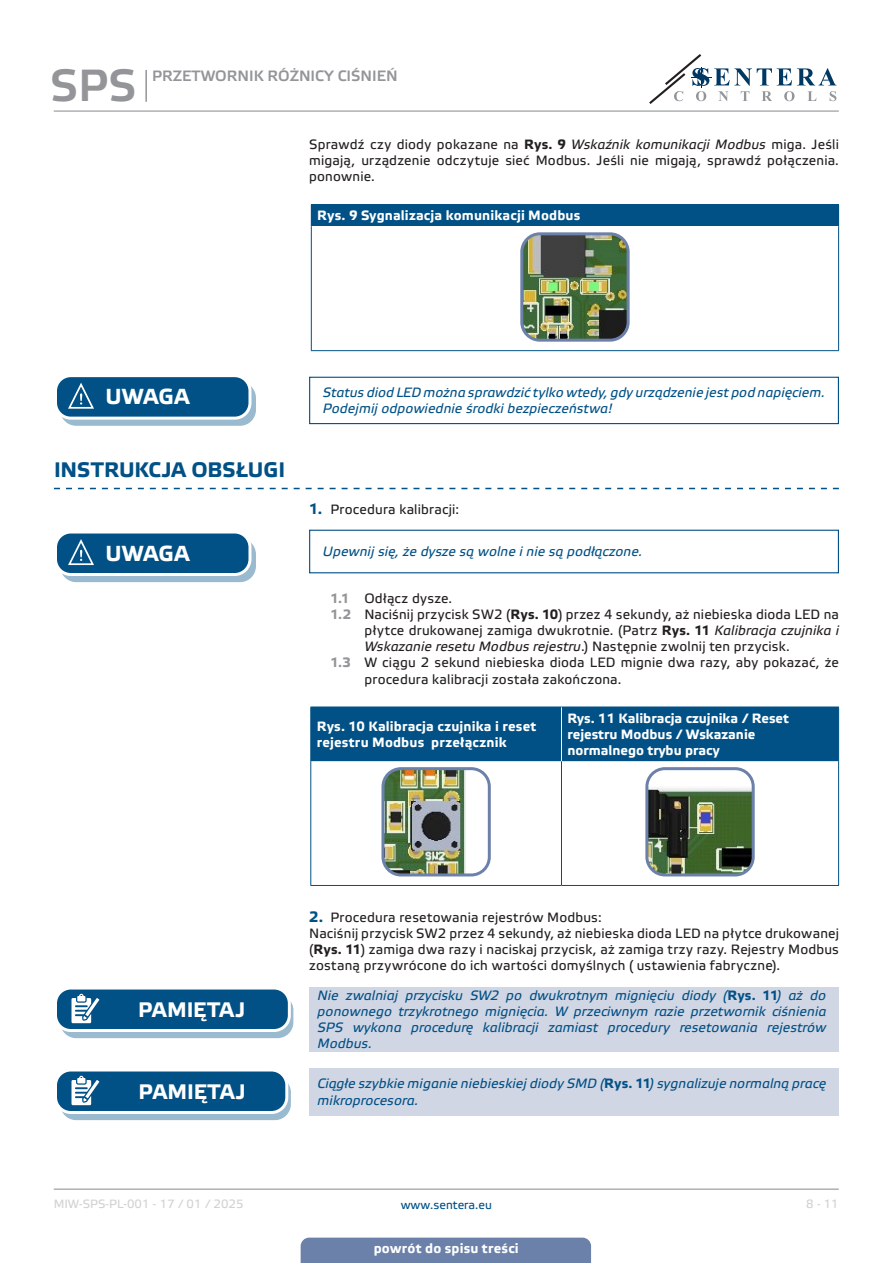
<style>
.page{position:relative;width:893px;height:1263px;background:#fff}
.page>*{position:absolute;margin:0;border:0;box-sizing:border-box;transform-origin:0 0}
.t1{font:45px "Etelka Medium Pro";color:#939598}
.t2{font:700 21.75px "Etelka Text Pro";letter-spacing:.005em;color:#fff}
.t3{font:700 21px "Etelka Text Pro";letter-spacing:-.005em;color:#015186}
.t4{font:700 21px "Etelka Text Pro";letter-spacing:-.01em;color:#fff}
.t5{font:15px "Etelka Medium Pro";color:#939598}
.body{font:13.5px/16.2px "Etelka Text Pro";letter-spacing:.015em;color:#231f20;text-align:justify}
.attention{font:italic 13.5px/16.2px "Etelka Text Pro";letter-spacing:.01em;color:#015186}
.table_text{font:700 13.5px/16.2px "Etelka Text Pro";letter-spacing:.01em;color:#fff}
.t6{font:12px "Etelka Text Pro";color:#d1d2d4}
.t7{font:12px "Etelka Text Pro";color:#015186}
.s1{font-weight:700}
.s2{font-style:italic}
.s3{font-weight:700;font-size:15px;color:#015186}
.s4{font-weight:700;color:#939598}
.s5{font-weight:700;font-style:normal}
</style>
<div class="page">
<hr style="left:54px;top:111px;width:785px;height:1px;background:#939598">
<hr style="left:54px;top:1188px;width:785px;height:2px;background:#939598">
<svg style="left:649px;top:54px;width:187px;height:50px"></svg>
<div style="left:301px;top:1237px;width:290px;height:26px;background:#6c81aa"></div>
<hr style="left:145px;top:70px;width:2px;height:32px;background:#939598">
<div style="left:311px;top:205px;width:528px;height:21px;background:#015186"></div>
<hr style="left:311px;top:204px;width:528px;height:1px;background:#015186">
<hr style="left:311px;top:226px;width:1px;height:124px;background:#015186">
<hr style="left:838px;top:226px;width:1px;height:124px;background:#015186">
<hr style="left:311px;top:350px;width:528px;height:1px;background:#015186">
<img style="left:524px;top:236px;width:102px;height:102px">
<div style="left:520px;top:232px;width:110px;height:110px;border:3px solid #6c81aa;border-radius:18px"></div>
<div style="left:309px;top:377px;width:530px;height:47px;border:1px solid #015186"></div>
<div style="left:61px;top:383px;width:194px;height:42px;background:#9abacf;border-radius:15px"></div>
<div style="left:60px;top:382px;width:196px;height:44px;border:1px solid #015186;border-radius:15px"></div>
<div style="left:56px;top:376px;width:194px;height:42px;background:#015186;border-radius:15px"></div>
<div style="left:54px;top:374px;width:197px;height:46px;border:3px solid #fff;border-radius:15px"></div>
<svg style="left:67px;top:383px;width:38px;height:36px"></svg>
<svg style="left:54px;top:488px;width:785px;height:1px"></svg>
<div style="left:61px;top:539px;width:194px;height:42px;background:#9abacf;border-radius:15px"></div>
<div style="left:60px;top:538px;width:196px;height:44px;border:1px solid #015186;border-radius:15px"></div>
<div style="left:56px;top:532px;width:194px;height:42px;background:#015186;border-radius:15px"></div>
<div style="left:54px;top:530px;width:197px;height:46px;border:3px solid #fff;border-radius:15px"></div>
<svg style="left:67px;top:539px;width:38px;height:36px"></svg>
<div style="left:309px;top:530px;width:530px;height:43px;border:1px solid #015186"></div>
<div style="left:311px;top:708px;width:527px;height:53px;background:#015186"></div>
<hr style="left:310px;top:707px;width:251px;height:1px;background:#015186">
<hr style="left:310px;top:707px;width:1px;height:54px;background:#015186">
<hr style="left:561px;top:707px;width:278px;height:1px;background:#015186">
<hr style="left:838px;top:707px;width:1px;height:54px;background:#015186">
<hr style="left:310px;top:761px;width:1px;height:124px;background:#015186">
<hr style="left:561px;top:761px;width:1px;height:124px;background:#015186">
<hr style="left:838px;top:761px;width:1px;height:124px;background:#015186">
<hr style="left:310px;top:885px;width:251px;height:1px;background:#015186">
<hr style="left:561px;top:885px;width:278px;height:1px;background:#015186">
<hr style="left:561px;top:707px;width:1px;height:54px;background:#fff">
<img style="left:385px;top:771px;width:81px;height:104px">
<div style="left:381px;top:767px;width:110px;height:109px;border:3px solid #6c81aa;border-radius:18px"></div>
<img style="left:649px;top:787px;width:102px;height:88px">
<div style="left:645px;top:767px;width:110px;height:109px;border:3px solid #6c81aa;border-radius:18px"></div>
<div style="left:309px;top:987px;width:530px;height:64px;background:#d1d6e4"></div>
<div style="left:61px;top:995px;width:232px;height:42px;background:#9abacf;border-radius:15px"></div>
<div style="left:60px;top:994px;width:233px;height:44px;border:1px solid #015186;border-radius:15px"></div>
<div style="left:56px;top:988px;width:233px;height:42px;background:#015186;border-radius:15px"></div>
<div style="left:54px;top:986px;width:237px;height:46px;border:3px solid #fff;border-radius:15px"></div>
<svg style="left:71px;top:994px;width:34px;height:37px"></svg>
<div style="left:309px;top:1068px;width:530px;height:47px;background:#d1d6e4"></div>
<div style="left:61px;top:1077px;width:229px;height:42px;background:#9abacf;border-radius:15px"></div>
<div style="left:60px;top:1076px;width:231px;height:44px;border:1px solid #015186;border-radius:15px"></div>
<div style="left:56px;top:1070px;width:231px;height:42px;background:#015186;border-radius:15px"></div>
<div style="left:54px;top:1068px;width:234px;height:46px;border:3px solid #fff;border-radius:15px"></div>
<svg style="left:71px;top:1076px;width:34px;height:37px"></svg>
<h1 class="t1" style="left:50px;top:61px;width:88px">SPS</h1>
<p class="t5" style="left:152px;top:67px;width:247px">PRZETWORNIK RÓŻNICY CIŚNIEŃ</p>
<p class="body" style="left:309px;top:137px;width:531px">Sprawdź czy diody pokazane na <span class="s1">Rys. 9</span> <span class="s2">Wskaźnik komunikacji Modbus</span> miga. Jeśli migają, urządzenie odczytuje sieć Modbus. Jeśli nie migają, sprawdź połączenia. ponownie.</p>
<p class="table_text" style="left:317px;top:208px;width:265px">Rys. 9 Sygnalizacja komunikacji Modbus</p>
<p class="t2" style="left:105px;top:385px;width:86px">UWAGA</p>
<p class="t3" style="left:54px;top:458px;width:233px">INSTRUKCJA OBSŁUGI</p>
<p class="attention" style="left:323px;top:385px;width:504px">Status diod LED można sprawdzić tylko wtedy, gdy urządzenie jest pod napięciem.<br>Podejmij odpowiednie środki bezpieczeństwa!</p>
<p class="body" style="left:309px;top:502px;width:151px"><span class="s3">1.</span> Procedura kalibracji:</p>
<p class="t2" style="left:105px;top:541px;width:86px">UWAGA</p>
<p class="attention" style="left:323px;top:544px;width:321px">Upewnij się, że dysze są wolne i nie są podłączone.</p>
<p class="body" style="left:330px;top:591px;width:123px"><span class="s4">1.1</span> Odłącz dysze.</p>
<p class="body" style="left:364px;top:607px;width:476px;text-indent:-34px"><span class="s4">1.2</span> Naciśnij przycisk SW2 (<span class="s1">Rys. 10</span>) przez 4 sekundy, aż niebieska dioda LED na płytce drukowanej zamiga dwukrotnie. (Patrz <span class="s1">Rys. 11</span> <span class="s2">Kalibracja czujnika i Wskazanie resetu Modbus rejestru</span>.) Następnie zwolnij ten przycisk.</p>
<p class="body" style="left:364px;top:655px;width:476px;text-indent:-34px"><span class="s4">1.3</span> W ciągu 2 sekund niebieska dioda LED mignie dwa razy, aby pokazać, że procedura kalibracji została zakończona.</p>
<p class="table_text" style="left:317px;top:719px;width:221px">Rys. 10 Kalibracja czujnika i reset rejestru Modbus przełącznik</p>
<p class="table_text" style="left:567px;top:711px;width:223px">Rys. 11 Kalibracja czujnika / Reset rejestru Modbus / Wskazanie normalnego trybu pracy</p>
<p class="t4" style="left:138px;top:998px;width:109px">PAMIĘTAJ</p>
<p class="body" style="left:309px;top:910px;width:294px"><span class="s3">2.</span> Procedura resetowania rejestrów Modbus:</p>
<p class="body" style="left:309px;top:926px;width:531px">Naciśnij przycisk SW2 przez 4 sekundy, aż niebieska dioda LED na płytce drukowanej (<span class="s1">Rys. 11</span>) zamiga dwa razy i naciskaj przycisk, aż zamiga trzy razy. Rejestry Modbus zostaną przywrócone do ich wartości domyślnych ( ustawienia fabryczne).</p>
<p class="attention" style="left:318px;top:988px;width:510px;text-align:justify">Nie zwalniaj przycisku SW2 po dwukrotnym mignięciu diody (<span class="s5">Rys. 11</span>) aż do ponownego trzykrotnego mignięcia. W przeciwnym razie przetwornik ciśnienia SPS wykona procedurę kalibracji zamiast procedury resetowania rejestrów Modbus.</p>
<p class="attention" style="left:318px;top:1076px;width:510px">Ciągłe szybkie miganie niebieskiej diody SMD (<span class="s5">Rys. 11</span>) sygnalizuje normalną pracę</p>
<p class="t4" style="left:139px;top:1080px;width:109px">PAMIĘTAJ</p>
<p class="attention" style="left:318px;top:1092px;width:102px">mikroprocesora.</p>
<p class="t6" style="left:54px;top:1197px;width:191px">MIW-SPS-PL-001 - 17 / 01 / 2025</p>
<p class="t7" style="left:401px;top:1198px;width:93px">www.sentera.eu</p>
<p class="t6" style="left:806px;top:1197px;width:34px">8 - 11</p>
<p class="table_text" style="left:374px;top:1240px;width:147px">powrót do spisu treści</p>
</div>
